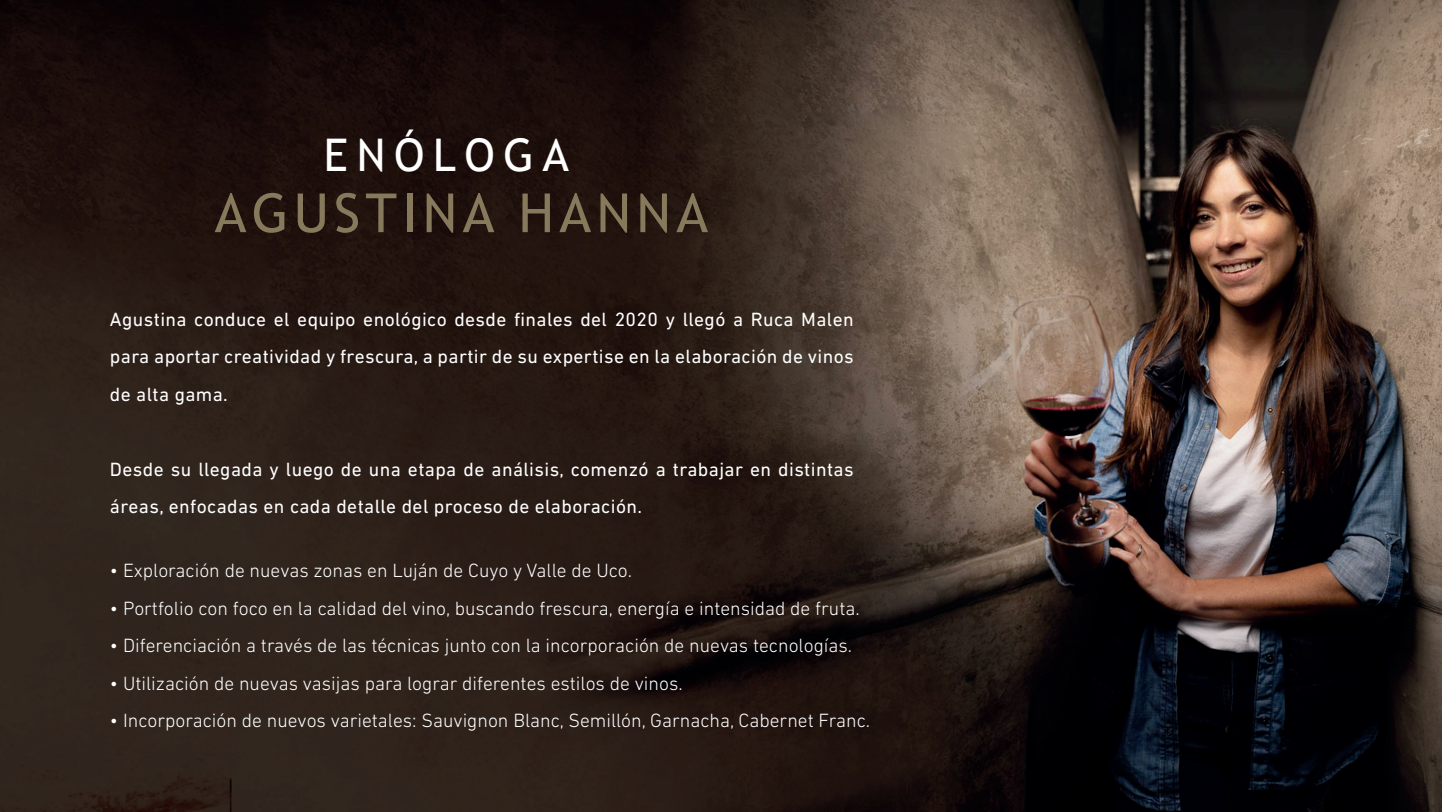
<style>
.page{position:relative;width:1442px;height:812px;background:#fff}
.page>*{position:absolute;margin:0;border:0;box-sizing:border-box;transform-origin:0 0}
.t1{font:54px "Trebuchet MS";letter-spacing:.1em;color:#877a5c}
.t2{font:45px "Trebuchet MS";letter-spacing:.19em;color:#fff}
.t3{font:300 19.5px "DIN Next LT Pro";color:#fff}
.t4{font:19.5px/37.5px "DIN Next LT Pro";letter-spacing:.02em;color:#fff;text-align:justify}
</style>
<div class="page">
<img style="left:0;top:0;width:1441px;height:812px">
<h2 class="t2" style="left:324px;top:129px;width:247px">ENÓLOGA</h2>
<h1 class="t1" style="left:214px;top:181px;width:495px">AGUSTINA HANNA</h1>
<p class="t4" style="left:110px;top:300px;width:745px">Agustina conduce el equipo enológico desde finales del 2020 y llegó a Ruca Malen para aportar creatividad y frescura, a partir de su expertise en la elaboración de vinos de alta gama.</p>
<p class="t4" style="left:110px;top:450px;width:745px">Desde su llegada y luego de una etapa de análisis, comenzó a trabajar en distintas áreas, enfocadas en cada detalle del proceso de elaboración.</p>
<p class="t3" style="left:110px;top:559px;width:523px">• Exploración de nuevas zonas en Luján de Cuyo y Valle de Uco.</p>
<p class="t3" style="left:110px;top:597px;width:751px">• Portfolio con foco en la calidad del vino, buscando frescura, energía e intensidad de fruta.</p>
<p class="t3" style="left:110px;top:634px;width:743px">• Diferenciación a través de las técnicas junto con la incorporación de nuevas tecnologías.</p>
<p class="t3" style="left:110px;top:672px;width:574px">• Utilización de nuevas vasijas para lograr diferentes estilos de vinos.</p>
<p class="t3" style="left:110px;top:709px;width:761px">• Incorporación de nuevos varietales: Sauvignon Blanc, Semillón, Garnacha, Cabernet Franc.</p>
</div>
